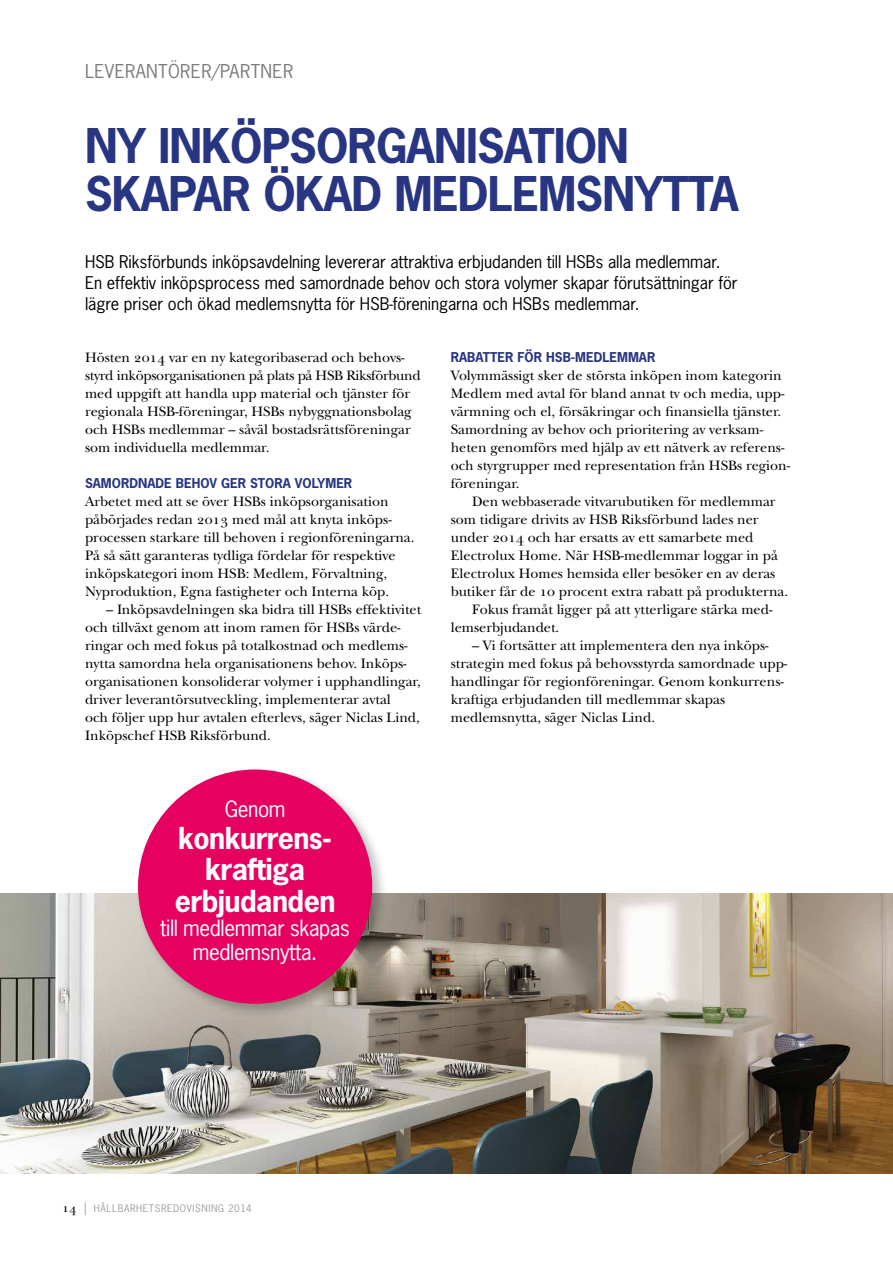
<style>
.page{position:relative;width:893px;height:1263px;background:#fff}
.page>*{position:absolute;margin:0;border:0;box-sizing:border-box;transform-origin:0 0}
.t1{font:700 45px/48px "News Gothic Std";letter-spacing:-.02em;color:#283583}
.t2{font:700 28.5px/31.5px "News Gothic Std";letter-spacing:-.02em;color:#fff;text-align:center}
.t3{font:21px/24px "News Gothic Std";letter-spacing:-.02em;color:#fff;text-align:center}
.t4{font:18px "News Gothic Std";letter-spacing:.02em;color:#7c7b7b}
.t5{font:16.5px/21px "News Gothic Std";letter-spacing:-.005em;color:#000}
.t6{font:14.25px/18px "New Baskerville Std";color:#000}
.t7{font:700 12.75px "News Gothic Std";color:#283583}
.t8{font:9.75px "News Gothic Std";letter-spacing:.06em;color:#9d9d9c}
.s1{font-family:"New Baskerville Std";font-size:12.75px;color:#000}
.s2{font-family:"New Baskerville Std";font-size:12.75px}
</style>
<div class="page">
<img style="left:0;top:893px;width:892px;height:281px">
<hr style="left:892px;top:893px;width:1px;height:281px;background:#f0f0f0">
<div style="left:135px;top:766px;width:252px;height:253px;background:#000;opacity:.25"></div>
<div style="left:138px;top:769px;width:234px;height:235px;background:#e60060;border-radius:50%"></div>
<p class="t4" style="left:85px;top:59px;width:210px">LEVERANTÖRER/PARTNER</p>
<h1 class="t1" style="left:85px;top:121px;width:655px">NY INKÖPSORGANISATION<br>SKAPAR ÖKAD MEDLEMSNYTTA</h1>
<p class="t5" style="left:85px;top:251px;width:654px">HSB Riksförbunds inköpsavdelning levererar attraktiva erbjudanden till HSBs alla medlemmar.<br>En effektiv inköpsprocess med samordnade behov och stora volymer skapar förutsättningar för lägre priser och ökad medlemsnytta för HSB-föreningarna och HSBs medlemmar.</p>
<p class="t6" style="left:85px;top:348px;width:337px">Hösten 2014 var en ny kategoribaserad och behovs&shy;styrd inköpsorganisationen på plats på HSB Riksförbund med uppgift att handla upp material och tjänster för regionala HSB-föreningar, HSBs nybyggnationsbolag och HSBs medlemmar – såväl bostadsrättsföreningar som individuella medlemmar.</p>
<p class="t7" style="left:85px;top:475px;width:269px">SAMORDNADE BEHOV GER STORA VOLYMER</p>
<p class="t6" style="left:85px;top:492px;width:331px">Arbetet med att se över HSBs inköpsorganisation påbörjades redan 2013 med mål att knyta inköps&shy;processen starkare till behoven i regionföreningarna.<br>På så sätt garanteras tydliga fördelar för respektive inköpskategori inom HSB: Medlem, Förvaltning, Nyproduktion, Egna fastigheter och Interna köp.</p>
<p class="t6" style="left:85px;top:600px;width:338px;text-indent:21px">– Inköpsavdelningen ska bidra till HSBs effektivitet och tillväxt genom att inom ramen för HSBs värde&shy;ringar och med fokus på totalkostnad och medlems&shy;nytta samordna hela organisationens behov. Inköps&shy;organisationen konsoliderar volymer i upphandlingar, driver leverantörsutveckling, implementerar avtal<br>och följer upp hur avtalen efterlevs, säger Niclas Lind, Inköpschef HSB Riksförbund.</p>
<p class="t7" style="left:451px;top:349px;width:206px">RABATTER FÖR HSB-MEDLEMMAR</p>
<p class="t6" style="left:451px;top:366px;width:341px">Volymmässigt sker de största inköpen inom kategorin Medlem med avtal för bland annat tv och media, upp&shy;värmning och el, försäkringar och finansiella tjänster.<br>Samordning av behov och prioritering av verksam&shy;heten genomförs med hjälp av ett nätverk av referens&shy;och styrgrupper med representation från HSBs region&shy;föreningar.</p>
<p class="t6" style="left:472px;top:492px;width:305px">Den webbaserade vitvarubutiken för medlemmar</p>
<p class="t6" style="left:451px;top:510px;width:309px">som tidigare drivits av HSB Riksförbund lades ner</p>
<p class="t6" style="left:451px;top:528px;width:304px">under 2014 och har ersatts av ett samarbete med</p>
<p class="t6" style="left:451px;top:546px;width:329px">Electrolux Home. När HSB-medlemmar loggar in på</p>
<p class="t6" style="left:451px;top:564px;width:326px">Electrolux Homes hemsida eller besöker en av deras</p>
<p class="t6" style="left:451px;top:582px;width:339px">butiker får de 10 procent extra rabatt på produkterna.</p>
<p class="t6" style="left:472px;top:600px;width:302px">Fokus framåt ligger på att ytterligare stärka med-</p>
<p class="t6" style="left:451px;top:618px;width:110px">lemserbjudandet.</p>
<p class="t6" style="left:451px;top:636px;width:338px;text-indent:21px">– Vi fortsätter att implementera den nya inköps&shy;strategin med fokus på behovsstyrda samordnade upp&shy;handlingar för regionföreningar. Genom konkurrens&shy;kraftiga erbjudanden till medlemmar skapas medlemsnytta, säger Niclas Lind.</p>
<h3 class="t3" style="left:225px;top:797px;width:62px">Genom</h3>
<h2 class="t2" style="left:175px;top:822px;width:162px">konkurrens&shy;kraftiga erbjudanden</h2>
<h3 class="t3" style="left:160px;top:916px;width:191px">till medlemmar skapas medlemsnytta.</h3>
<p class="t8" style="left:62px;top:1202px;width:191px"><span class="s1">14</span> <span class="s2">|</span> HÅLLBARHETSREDOVISNING 2014</p>
</div>
